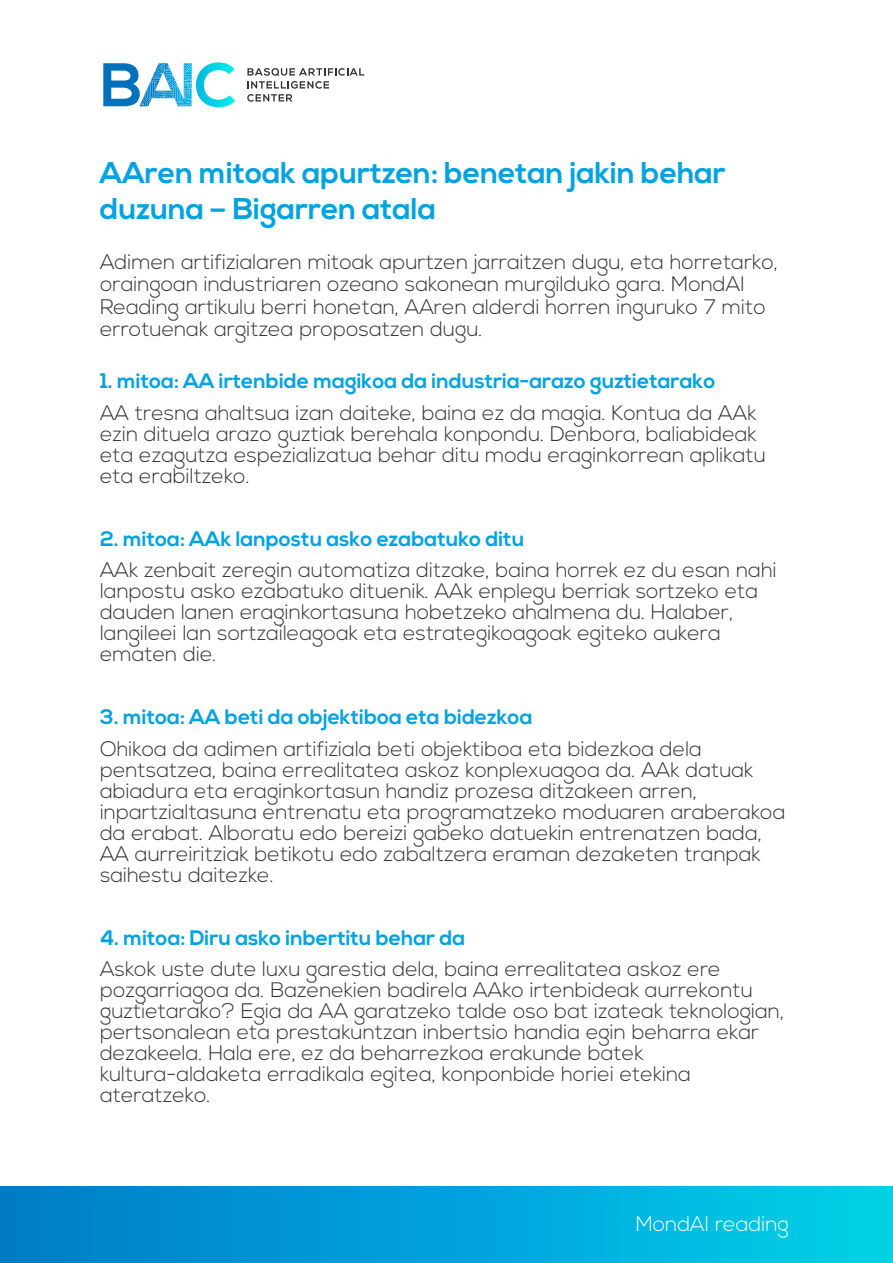
<style>
.page{position:relative;width:893px;height:1263px;background:#fff}
.page>*{position:absolute;margin:0;border:0;box-sizing:border-box;transform-origin:0 0}
.t1{font:700 30px/36px "Nexa";color:#00a3e0}
.t2{font:300 21px/21px "Nexa";color:#333}
.t3{font:700 21px "Nexa";color:#00a3e0}
.t4{font:300 21px "Nexa";color:#fff}
</style>
<div class="page">
<div style="left:0;top:1186px;width:893px;height:77px;background:linear-gradient(to right,#0079c9,#00cfea)"></div>
<svg style="left:247px;top:68px;width:117px;height:34px"></svg>
<svg style="left:103px;top:62px;width:132px;height:45px"></svg>
<h1 class="t1" style="left:100px;top:156px;width:627px">AAren mitoak apurtzen: benetan jakin behar duzuna – Bigarren atala</h1>
<p class="t2" style="left:100px;top:251px;width:680px;line-height:22.5px">Adimen artifizialaren mitoak apurtzen jarraitzen dugu, eta horretarko, oraingoan industriaren ozeano sakonean murgilduko gara. MondAI Reading artikulu berri honetan, AAren alderdi horren inguruko 7 mito errotuenak argitzea proposatzen dugu.</p>
<p class="t3" style="left:100px;top:369px;width:617px">1. mitoa: AA irtenbide magikoa da industria-arazo guztietarako</p>
<p class="t2" style="left:100px;top:403px;width:667px">AA tresna ahaltsua izan daiteke, baina ez da magia. Kontua da AAk ezin dituela arazo guztiak berehala konpondu. Denbora, baliabideak eta ezagutza espezializatua behar ditu modu eraginkorrean aplikatu eta erabiltzeko.</p>
<p class="t3" style="left:100px;top:526px;width:426px">2. mitoa: AAk lanpostu asko ezabatuko ditu</p>
<p class="t2" style="left:100px;top:560px;width:678px">AAk zenbait zeregin automatiza ditzake, baina horrek ez du esan nahi lanpostu asko ezabatuko dituenik. AAk enplegu berriak sortzeko eta dauden lanen eraginkortasuna hobetzeko ahalmena du. Halaber, langileei lan sortzaileagoak eta estrategikoagoak egiteko aukera ematen die.</p>
<p class="t3" style="left:100px;top:705px;width:434px">3. mitoa: AA beti da objektiboa eta bidezkoa</p>
<p class="t2" style="left:100px;top:739px;width:687px">Ohikoa da adimen artifiziala beti objektiboa eta bidezkoa dela pentsatzea, baina errealitatea askoz konplexuagoa da. AAk datuak abiadura eta eraginkortasun handiz prozesa ditzakeen arren, inpartzialtasuna entrenatu eta programatzeko moduaren araberakoa da erabat. Alboratu edo bereizi gabeko datuekin entrenatzen bada, AA aurreiritziak betikotu edo zabaltzera eraman dezaketen tranpak saihestu daitezke.</p>
<p class="t3" style="left:100px;top:925px;width:367px">4. mitoa: Diru asko inbertitu behar da</p>
<p class="t2" style="left:100px;top:959px;width:686px">Askok uste dute luxu garestia dela, baina errealitatea askoz ere pozgarriagoa da. Bazenekien badirela AAko irtenbideak aurrekontu guztietarako? Egia da AA garatzeko talde oso bat izateak teknologian, pertsonalean eta prestakuntzan inbertsio handia egin beharra ekar dezakeela. Hala ere, ez da beharrezkoa erakunde batek kultura-aldaketa erradikala egitea, konponbide horiei etekina ateratzeko.</p>
<p class="t4" style="left:636px;top:1211px;width:155px">MondAI reading</p>
</div>
